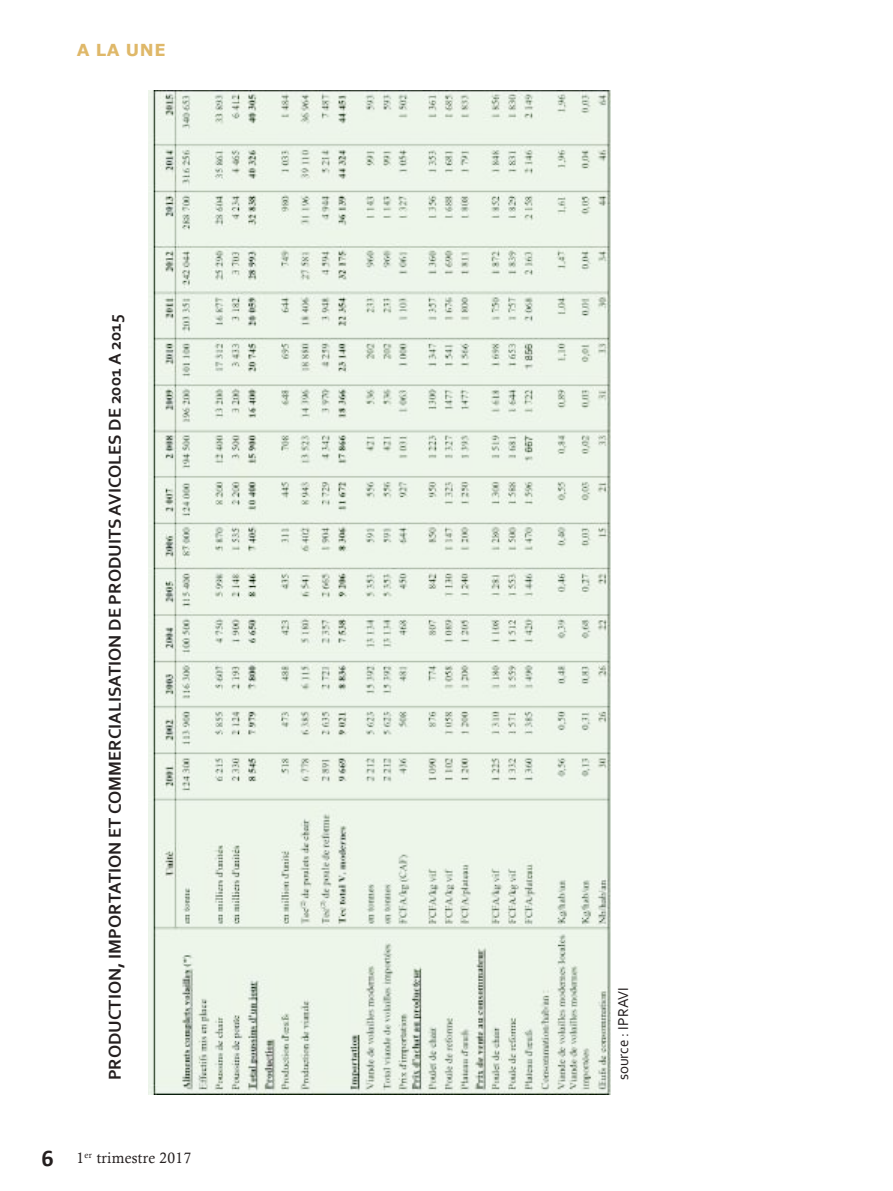
<style>
.page{position:relative;width:893px;height:1191px;background:#fff}
.page>*{position:absolute;margin:0;border:0;box-sizing:border-box;transform-origin:0 0}
.t1{font:700 18px "Corbel";color:#241f1f}
.t2{font:700 16.5px "Verdana";color:#dfb869}
.t3{font:15px "Calisto";letter-spacing:.02em;color:#241f1f}
.t4{font:15px "Corbel";color:#241f1f}
.s1{font-family:"Calibri";font-weight:700;font-size:24px}
</style>
<div class="page">
<img style="left:148px;top:90px;width:463px;height:1004px">
<p class="t2" style="left:77px;top:38px;width:90px">A LA UNE</p>
<p class="t1" style="left:104px;top:1080px;width:768px;rotate:-90deg">PRODUCTION, IMPORTATION ET COMMERCIALISATION DE PRODUITS AVICOLES DE 2001 A 2015</p>
<p class="t3" style="left:41px;top:1149px;width:151px"><span class="s1">6</span> 1<sup>er</sup> trimestre 2017</p>
<p class="t4" style="left:614px;top:1080px;width:95px;rotate:-90deg">source : IPRAVI</p>
</div>
